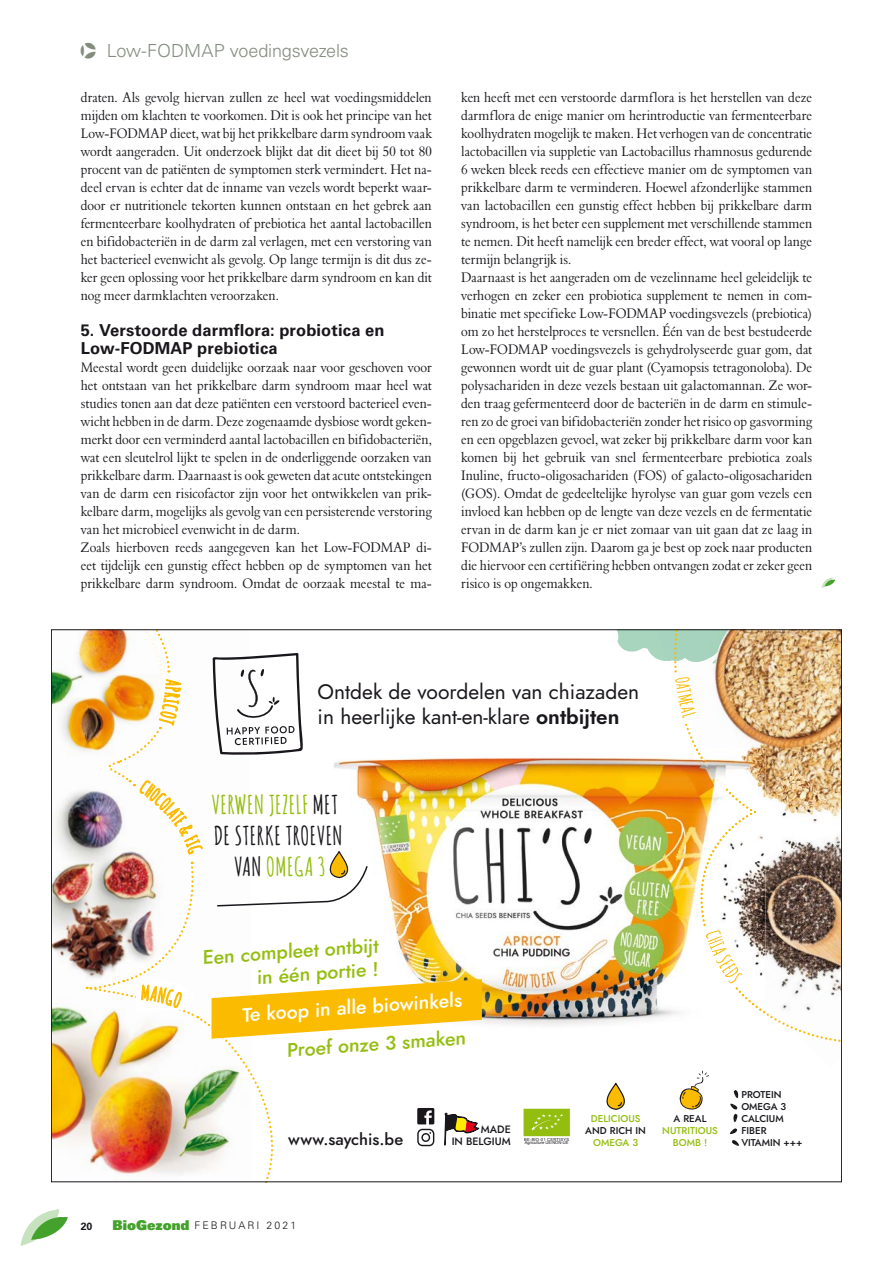
<style>
.page{position:relative;width:893px;height:1263px;background:#fff}
.page>*{position:absolute;margin:0;border:0;box-sizing:border-box;transform-origin:0 0}
.t1{font:700 25.5px/30.6px "Amatic";letter-spacing:.05em;color:#1a171c;text-align:center}
.t2{font:21px/25.2px "Jost";color:#1a171c}
.t3{font:500 19.5px/23.4px "Jost";color:#94be0f;text-align:right}
.t4{font:500 19.5px "Jost";color:#fff}
.t5{font:300 18px "Univers LT Std";letter-spacing:-.005em;color:#838d7e}
.t6{font:700 16.5px/18px "Univers LT Std";letter-spacing:.01em;color:#1a171c}
.t7{font:500 16.5px "Jost";color:#1a171c}
.t8{font:14.25px/18px "Aldine 401 BT Roman A";color:#1a171c;scale:.9 1}
.t9{font:500 10.65px/12.1px "Jost";color:#1a171c;text-align:right}
.t10{font:300 10.5px "Univers LT Std";letter-spacing:.2em;color:#1a171c}
.t11{font:700 10.5px "Univers LT Std";color:#1a171c}
.t12{font:500 9.9px/11.9px "Jost";color:#1a171c}
.t13{font:500 9.9px/11.9px "Jost";color:#94be0f;text-align:center}
.t14{font:4.05px/3.6px "Arial";color:#1a171c}
.s1{font-family:"Pointers";font-weight:400;font-size:21px}
.s2{font-family:"Jost Semi"}
.s3{color:#94be0f}
.s4{font-family:"Univers LT Std X Black";font-weight:400;font-size:13.5px;color:#44a12b}
</style>
<div class="page">
<svg style="left:21px;top:1209px;width:47px;height:37px"></svg>
<svg style="left:821px;top:577px;width:14px;height:11px"></svg>
<svg style="left:679px;top:1071px;width:30px;height:39px"></svg>
<svg style="left:606px;top:1082px;width:19px;height:28px"></svg>
<img style="left:53px;top:631px;width:34px;height:530px">
<img style="left:482px;top:758px;width:134px;height:268px">
<svg style="left:732px;top:1140px;width:7px;height:6px"></svg>
<svg style="left:730px;top:1128px;width:7px;height:6px"></svg>
<svg style="left:730px;top:1090px;width:8px;height:32px"></svg>
<svg style="left:523px;top:1109px;width:47px;height:27px"></svg>
<img style="left:87px;top:629px;width:395px;height:553px">
<img style="left:616px;top:629px;width:226px;height:414px">
<p class="t5" style="left:81px;top:40px;width:270px"><span class="s1">q</span> Low-FODMAP voedingsvezels</p>
<p class="t8" style="left:81px;top:88px;width:392px;text-align:justify">draten. Als gevolg hiervan zullen ze heel wat voedingsmiddelen mijden om klachten te voorkomen. Dit is ook het principe van het Low-FODMAP dieet, wat bij het prikkelbare darm syndroom vaak wordt aangeraden. Uit onderzoek blijkt dat dit dieet bij 50 tot 80 procent van de patiënten de symptomen sterk vermindert. Het na&shy;deel ervan is echter dat de inname van vezels wordt beperkt waar&shy;door er nutritionele tekorten kunnen ontstaan en het gebrek aan fermenteerbare koolhydraten of prebiotica het aantal lactobacillen en bifidobacteriën in de darm zal verlagen, met een verstoring van het bacterieel evenwicht als gevolg. Op lange termijn is dit dus ze&shy;ker geen oplossing voor het prikkelbare darm syndroom en kan dit nog meer darmklachten veroorzaken.</p>
<p class="t6" style="left:81px;top:321px;width:305px">5. Verstoorde darmflora: probiotica en<br>Low-FODMAP prebiotica</p>
<p class="t8" style="left:81px;top:358px;width:392px">Meestal wordt geen duidelijke oorzaak naar voor geschoven voor het ontstaan van het prikkelbare darm syndroom maar heel wat studies tonen aan dat deze patiënten een verstoord bacterieel even&shy;wicht hebben in de darm. Deze zogenaamde dysbiose wordt geken&shy;merkt door een verminderd aantal lactobacillen en bifidobacteriën, wat een sleutelrol lijkt te spelen in de onderliggende oorzaken van prikkelbare darm. Daarnaast is ook geweten dat acute ontstekingen van de darm een risicofactor zijn voor het ontwikkelen van prik&shy;kelbare darm, mogelijks als gevolg van een persisterende verstoring van het microbieel evenwicht in de darm.<br>Zoals hierboven reeds aangegeven kan het Low-FODMAP di&shy;eet tijdelijk een gunstig effect hebben op de symptomen van het prikkelbare darm syndroom. Omdat de oorzaak meestal te ma-</p>
<p class="t8" style="left:461px;top:88px;width:392px">ken heeft met een verstoorde darmflora is het herstellen van deze darmflora de enige manier om herintroductie van fermenteerbare koolhydraten mogelijk te maken. Het verhogen van de concentratie lactobacillen via suppletie van Lactobacillus rhamnosus gedurende 6 weken bleek reeds een effectieve manier om de symptomen van prikkelbare darm te verminderen. Hoewel afzonderlijke stammen van lactobacillen een gunstig effect hebben bij prikkelbare darm syndroom, is het beter een supplement met verschillende stammen te nemen. Dit heeft namelijk een breder effect, wat vooral op lange termijn belangrijk is.<br>Daarnaast is het aangeraden om de vezelinname heel geleidelijk te verhogen en zeker een probiotica supplement te nemen in com&shy;binatie met specifieke Low-FODMAP voedingsvezels (prebiotica) om zo het herstelproces te versnellen. Één van de best bestudeerde Low-FODMAP voedingsvezels is gehydrolyseerde guar gom, dat gewonnen wordt uit de guar plant (Cyamopsis tetragonoloba). De polysachariden in deze vezels bestaan uit galactomannan. Ze wor&shy;den traag gefermenteerd door de bacteriën in de darm en stimule&shy;ren zo de groei van bifidobacteriën zonder het risico op gasvorming en een opgeblazen gevoel, wat zeker bij prikkelbare darm voor kan komen bij het gebruik van snel fermenteerbare prebiotica zoals Inuline, fructo-oligosachariden (FOS) of galacto-oligosachariden (GOS). Omdat de gedeeltelijke hyrolyse van guar gom vezels een invloed kan hebben op de lengte van deze vezels en de fermentatie ervan in de darm kan je er niet zomaar van uit gaan dat ze laag in FODMAP’s zullen zijn. Daarom ga je best op zoek naar producten die hiervoor een certifiëring hebben ontvangen zodat er zeker geen risico is op ongemakken.</p>
<h2 class="t2" style="left:318px;top:679px;width:323px">Ontdek de voordelen van chiazaden in heerlijke kant-en-klare <span class="s2">ontbijten</span></h2>
<h1 class="t1" style="left:212px;top:789px;width:132px"><span class="s3">VERWEN JEZELF</span> MET<br>DE STERKE TROEVEN<br>VAN <span class="s3">OMEGA 3</span></h1>
<h3 class="t3" style="left:201px;top:946px;width:178px;rotate:-4deg">EEN COMPLEET ONTBIJT<br>IN ÉÉN PORTIE !</h3>
<h3 class="t4" style="left:241px;top:1001px;width:225px;rotate:-4deg">TE KOOP IN ALLE BIOWINKELS</h3>
<h3 class="t3" style="left:286px;top:1038px;width:181px;rotate:-4deg">PROEF ONZE 3 SMAKEN</h3>
<p class="t7" style="left:288px;top:1128px;width:117px">WWW.SAYCHIS.BE</p>
<p class="t9" style="left:452px;top:1123px;width:61px">MADE<br>IN BELGIUM</p>
<p class="t14" style="left:524px;top:1137px;width:46px">BE-BIO-01 CERTISYS<br>Agriculture UE/nOn-UE</p>
<p class="t13" style="left:591px;top:1112px;width:51px">DELICIOUS</p>
<p class="t12" style="left:585px;top:1124px;width:62px">AND RICH IN</p>
<p class="t13" style="left:593px;top:1136px;width:46px">OMEGA 3</p>
<p class="t12" style="left:674px;top:1113px;width:32px">A REAL</p>
<p class="t13" style="left:662px;top:1124px;width:57px">NUTRITIOUS<br>BOMB !</p>
<p class="t12" style="left:741px;top:1089px;width:63px">PROTEIN<br>OMEGA 3<br>CALCIUM<br>FIBER<br>VITAMIN +++</p>
<p class="t11" style="left:81px;top:1220px;width:13px">20</p>
<p class="t10" style="left:113px;top:1219px;width:185px"><span class="s4">BioGezond</span> FEBRUARI 2021</p>
</div>
